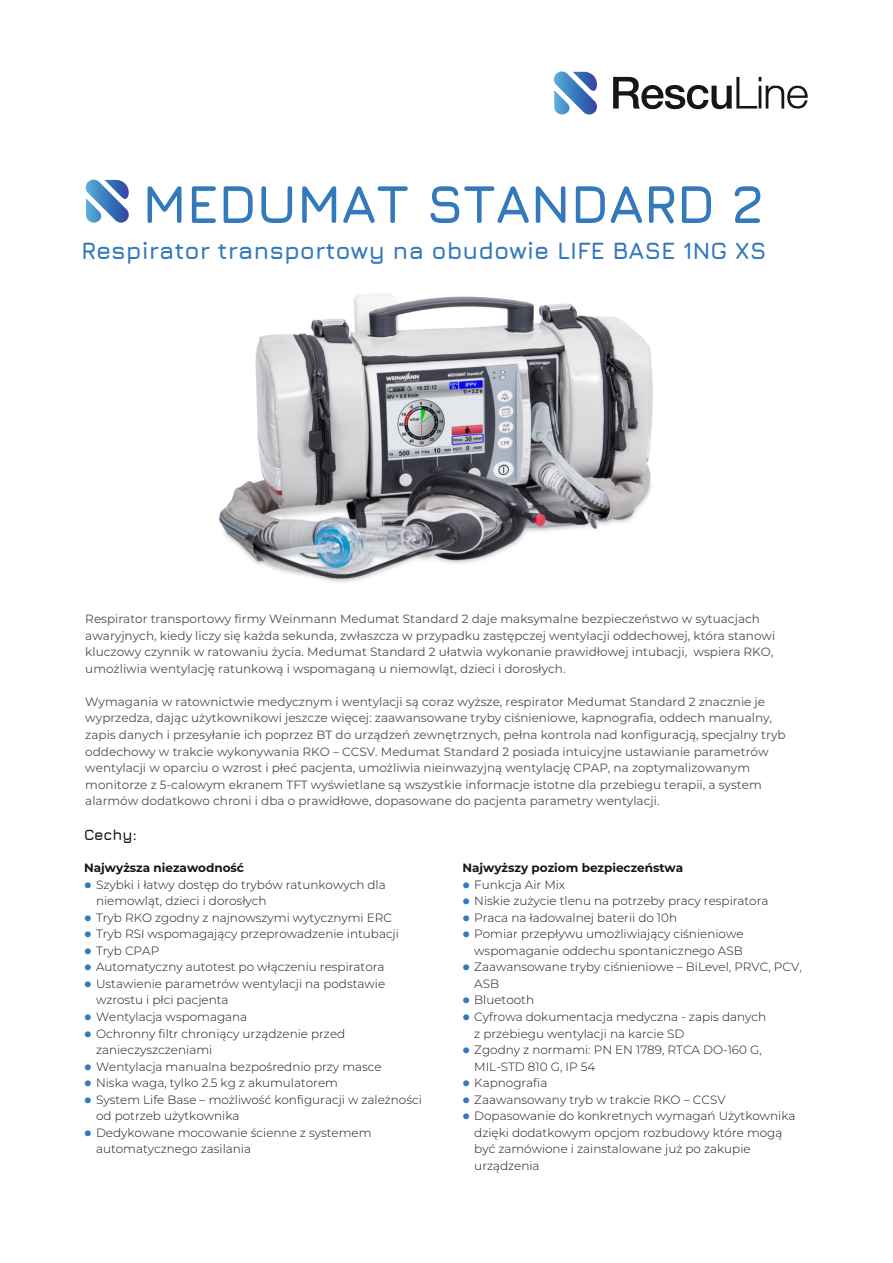
<style>
.page{position:relative;width:893px;height:1263px;background:#fff}
.page>*{position:absolute;margin:0;border:0;box-sizing:border-box;transform-origin:0 0}
.t1{font:700 54px "Jura";letter-spacing:-.015em;color:#3379bb}
.t2{font:700 24px "Jura";color:#3379bb}
.t3{font:700 15px "Jura";color:#151616}
.t4{font:300 12px/16.5px "Montserrat";color:#151616}
.t5{font:12px/16.5px "Montserrat";color:#4e4e4d}
.t6{font:700 12px "Montserrat";color:#151616}
.s1{color:#3379bb}
</style>
<div class="page">
<img style="left:219px;top:293px;width:434px;height:289px">
<svg style="left:554px;top:72px;width:43px;height:43px"></svg>
<svg style="left:613px;top:77px;width:195px;height:32px"></svg>
<svg style="left:86px;top:180px;width:43px;height:43px"></svg>
<h1 class="t1" style="left:142px;top:171px;width:623px">MEDUMAT STANDARD 2</h1>
<h2 class="t2" style="left:81px;top:236px;width:687px">Respirator transportowy na obudowie LIFE BASE 1NG XS</h2>
<p class="t5" style="left:85px;top:610px;width:691px">Respirator transportowy firmy Weinmann Medumat Standard 2 daje maksymalne bezpieczeństwo w sytuacjach awaryjnych, kiedy liczy się każda sekunda, zwłaszcza w przypadku zastępczej wentylacji oddechowej, która stanowi kluczowy czynnik w ratowaniu życia. Medumat Standard 2 ułatwia wykonanie prawidłowej intubacji, wspiera RKO, umożliwia wentylację ratunkową i wspomaganą u niemowląt, dzieci i dorosłych.</p>
<p class="t5" style="left:85px;top:693px;width:702px">Wymagania w ratownictwie medycznym i wentylacji są coraz wyższe, respirator Medumat Standard 2 znacznie je wyprzedza, dając użytkownikowi jeszcze więcej: zaawansowane tryby ciśnieniowe, kapnografia, oddech manualny, zapis danych i przesyłanie ich poprzez BT do urządzeń zewnętrznych, pełna kontrola nad konfiguracją, specjalny tryb oddechowy w trakcie wykonywania RKO – CCSV. Medumat Standard 2 posiada intuicyjne ustawianie parametrów wentylacji w oparciu o wzrost i płeć pacjenta, umożliwia nieinwazyjną wentylację CPAP, na zoptymalizowanym monitorze z 5-calowym ekranem TFT wyświetlane są wszystkie informacje istotne dla przebiegu terapii, a system alarmów dodatkowo chroni i dba o prawidłowe, dopasowane do pacjenta parametry wentylacji.</p>
<p class="t3" style="left:84px;top:826px;width:54px">Cechy:</p>
<p class="t6" style="left:84px;top:860px;width:161px">Najwyższa niezawodność</p>
<p class="t4" style="left:96px;top:876px;width:291px;text-indent:-12px"><span class="s1">●</span> Szybki i łatwy dostęp do trybów ratunkowych dla niemowląt, dzieci i dorosłych</p>
<p class="t4" style="left:84px;top:909px;width:309px"><span class="s1">●</span> Tryb RKO zgodny z najnowszymi wytycznymi ERC</p>
<p class="t4" style="left:84px;top:926px;width:316px"><span class="s1">●</span> Tryb RSI wspomagający przeprowadzenie intubacji</p>
<p class="t4" style="left:84px;top:942px;width:77px"><span class="s1">●</span> Tryb CPAP</p>
<p class="t4" style="left:84px;top:959px;width:302px"><span class="s1">●</span> Automatyczny autotest po włączeniu respiratora</p>
<p class="t4" style="left:96px;top:975px;width:291px;text-indent:-12px"><span class="s1">●</span> Ustawienie parametrów wentylacji na podstawie wzrostu i płci pacjenta</p>
<p class="t4" style="left:84px;top:1008px;width:165px"><span class="s1">●</span> Wentylacja wspomagana</p>
<p class="t4" style="left:96px;top:1025px;width:251px;text-indent:-12px"><span class="s1">●</span> Ochronny filtr chroniący urządzenie przed zanieczyszczeniami</p>
<p class="t4" style="left:84px;top:1058px;width:299px"><span class="s1">●</span> Wentylacja manualna bezpośrednio przy masce</p>
<p class="t4" style="left:84px;top:1075px;width:255px"><span class="s1">●</span> Niska waga, tylko 2.5 kg z akumulatorem</p>
<p class="t4" style="left:96px;top:1091px;width:327px;text-indent:-12px"><span class="s1">●</span> System Life Base – możliwość konfiguracji w zależności od potrzeb użytkownika</p>
<p class="t4" style="left:96px;top:1124px;width:277px;text-indent:-12px"><span class="s1">●</span> Dedykowane mocowanie ścienne z systemem automatycznego zasilania</p>
<p class="t6" style="left:462px;top:860px;width:222px">Najwyższy poziom bezpieczeństwa</p>
<p class="t4" style="left:462px;top:876px;width:104px"><span class="s1">●</span> Funkcja Air Mix</p>
<p class="t4" style="left:462px;top:892px;width:308px"><span class="s1">●</span> Niskie zużycie tlenu na potrzeby pracy respiratora</p>
<p class="t4" style="left:462px;top:909px;width:216px"><span class="s1">●</span> Praca na ładowalnej baterii do 10h</p>
<p class="t4" style="left:462px;top:926px;width:283px;text-align:right"><span class="s1">●</span> Pomiar przepływu umożliwiający ciśnieniowe wspomaganie oddechu spontanicznego ASB</p>
<p class="t4" style="left:474px;top:959px;width:329px;text-indent:-12px"><span class="s1">●</span> Zaawansowane tryby ciśnieniowe – BiLevel, PRVC, PCV,<br>ASB</p>
<p class="t4" style="left:462px;top:992px;width:73px"><span class="s1">●</span> Bluetooth</p>
<p class="t4" style="left:474px;top:1008px;width:293px;text-indent:-12px"><span class="s1">●</span> Cyfrowa dokumentacja medyczna - zapis danych z przebiegu wentylacji na karcie SD</p>
<p class="t4" style="left:474px;top:1041px;width:289px;text-indent:-12px"><span class="s1">●</span> Zgodny z normami: PN EN 1789, RTCA DO-160 G,<br>MIL-STD 810 G, IP 54</p>
<p class="t4" style="left:462px;top:1075px;width:86px"><span class="s1">●</span> Kapnografia</p>
<p class="t4" style="left:462px;top:1091px;width:265px"><span class="s1">●</span> Zaawansowany tryb w trakcie RKO – CCSV</p>
<p class="t4" style="left:474px;top:1108px;width:323px;text-indent:-12px"><span class="s1">●</span> Dopasowanie do konkretnych wymagań Użytkownika dzięki dodatkowym opcjom rozbudowy które mogą być zamówione i zainstalowane już po zakupie urządzenia</p>
</div>
